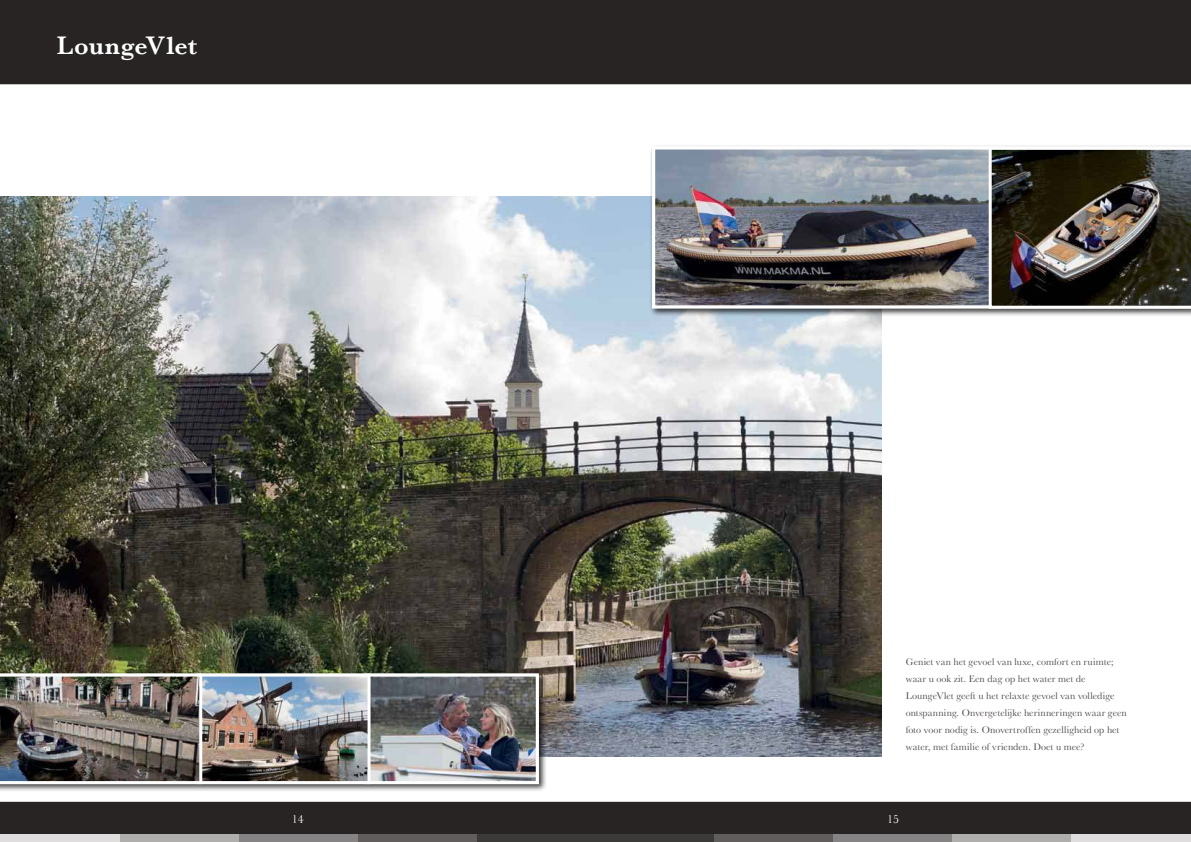
<style>
.page{position:relative;width:1191px;height:842px;background:#fff}
.page>*{position:absolute;margin:0;border:0;box-sizing:border-box;transform-origin:0 0}
.t1{font:600 26px "Baskerville";letter-spacing:.005em;color:#fff}
.t2{font:12px "Baskerville";color:#fff}
.t3{font:10px/17px "Baskerville";letter-spacing:.01em;color:#4d4847}
</style>
<div class="page">
<img style="left:0;top:196px;width:882px;height:561px">
<div style="left:0;top:671px;width:547px;height:121px;background:#000;opacity:.75"></div>
<img style="left:370px;top:678px;width:165px;height:102px">
<div style="left:365px;top:674px;width:174px;height:110px;border:3px solid #fff"></div>
<img style="left:202px;top:678px;width:164px;height:102px">
<div style="left:197px;top:674px;width:173px;height:110px;border:3px solid #fff"></div>
<img style="left:0;top:674px;width:202px;height:110px">
<div style="left:649px;top:144px;width:542px;height:173px;background:#000;opacity:.75"></div>
<img style="left:656px;top:151px;width:332px;height:153px">
<div style="left:652px;top:147px;width:349px;height:161px;border:3px solid #fff"></div>
<img style="left:988px;top:147px;width:203px;height:162px">
<div style="left:0;top:0;width:1191px;height:85px;background:#282424"></div>
<hr style="left:0;top:84px;width:1191px;height:3px;background:#fff">
<div style="left:0;top:801px;width:1191px;height:41px;background:#282424"></div>
<div style="left:595px;top:834px;width:120px;height:8px;background:#3c3939"></div>
<div style="left:714px;top:834px;width:120px;height:8px;background:#615d5d"></div>
<div style="left:833px;top:834px;width:120px;height:8px;background:#858383"></div>
<div style="left:952px;top:834px;width:120px;height:8px;background:#b0adad"></div>
<div style="left:1071px;top:834px;width:120px;height:8px;background:#dfdddd"></div>
<div style="left:476px;top:834px;width:119px;height:8px;background:#3c3939"></div>
<div style="left:357px;top:834px;width:119px;height:8px;background:#615d5d"></div>
<div style="left:238px;top:834px;width:119px;height:8px;background:#858383"></div>
<div style="left:119px;top:834px;width:119px;height:8px;background:#b0adad"></div>
<div style="left:0;top:834px;width:119px;height:8px;background:#dfdddd"></div>
<hr style="left:0;top:799px;width:1191px;height:3px;background:#fff">
<h1 class="t1" style="left:57px;top:34px;width:142px">LoungeVlet</h1>
<p class="t3" style="left:905px;top:654px;width:223px">Geniet van het gevoel van luxe, comfort en ruimte; waar u ook zit. Een dag op het water met de LoungeVlet geeft u het relaxte gevoel van volledige ontspanning. Onvergetelijke herinneringen waar geen foto voor nodig is. Onovertroffen gezelligheid op het water, met familie of vrienden. Doet u mee?</p>
<p class="t2" style="left:292px;top:814px;width:13px">14</p>
<p class="t2" style="left:887px;top:814px;width:13px">15</p>
</div>
